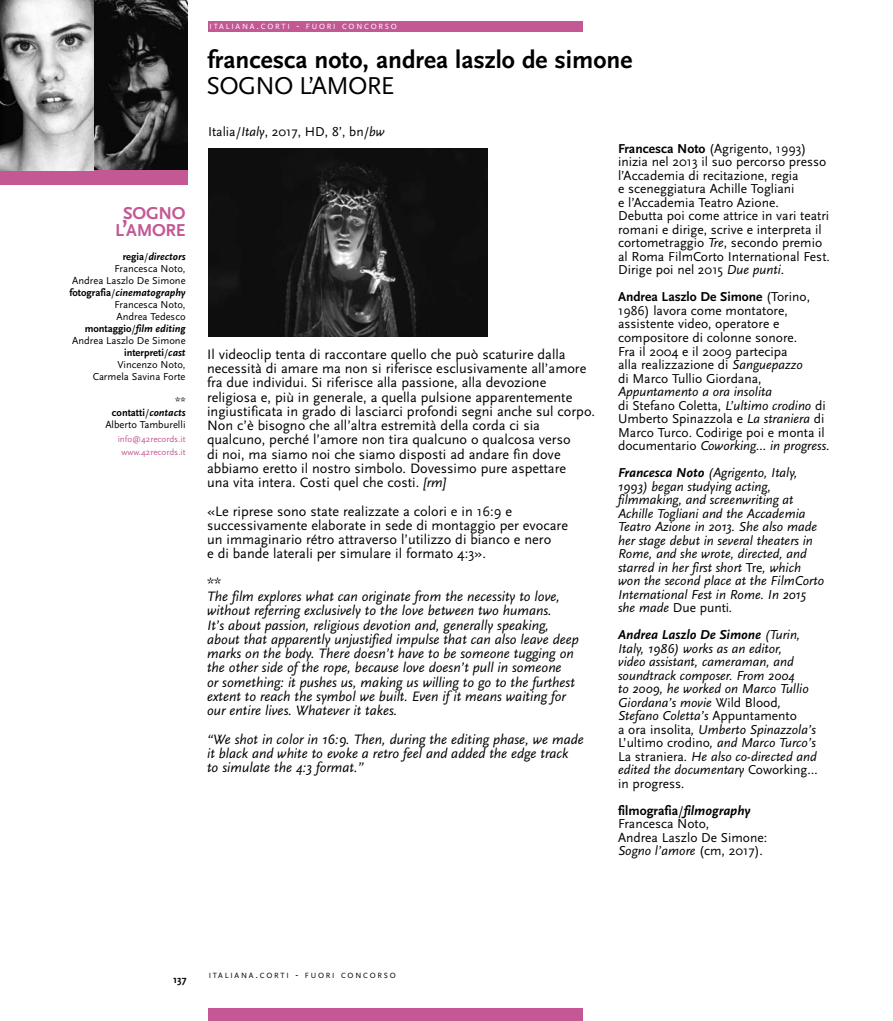
<style>
.page{position:relative;width:893px;height:1021px;background:#fff}
.page>*{position:absolute;margin:0;border:0;box-sizing:border-box;transform-origin:0 0}
.t1{font:700 25.5px "Scala Sans";color:#000}
.t2{font:25.5px "Scala Sans";letter-spacing:-.03em;color:#000}
.t3{font:700 18px/17.2px "Scala Sans";letter-spacing:-.015em;color:#c35894;text-align:center}
.t4{font:14.25px/14.2px "Scala Sans";color:#000}
.t5{font:italic 14.25px/14.2px "Scala Sans";color:#000}
.t6{font:13.5px/13.5px "Scala Sans";color:#000}
.t7{font:italic 13.5px/13.5px "Scala Sans";color:#000}
.t8{font:10.5px/12px "Scala Sans";color:#000;text-align:right}
.t9{font:700 10.5px "Scala Sans";color:#000}
.t10{font:9px/13.5px "Scala Sans";color:#c35894;text-align:center}
.t11{font:7.8px "Scala Sans";letter-spacing:.23em;color:#fff}
.t12{font:7.8px "Scala Sans";letter-spacing:.23em;color:#000}
.s1{font-size:24px}
.s2{font-weight:700}
.s3{font-weight:700;font-style:italic}
.s4{font-size:10.5px}
.s5{font-style:italic}
.s6{font-style:normal}
</style>
<div class="page">
<img style="left:94px;top:0;width:93px;height:171px">
<div style="left:208px;top:1008px;width:375px;height:12px;background:#c35894"></div>
<div style="left:208px;top:21px;width:375px;height:11px;background:#c35894"></div>
<div style="left:0;top:171px;width:187px;height:14px;background:#c35894"></div>
<svg style="left:0;top:0;width:94px;height:171px"></svg>
<img style="left:208px;top:148px;width:280px;height:189px">
<h2 class="t3" style="left:115px;top:206px;width:72px">SOGNO<br>L<span class="s1">’</span>AMORE</h2>
<p class="t8" style="left:69px;top:251px;width:118px"><span class="s2">regia</span>/<span class="s3">directors<br></span>Francesca Noto,<br>Andrea Laszlo De Simone <span class="s2">fotografia</span>/<span class="s3">cinematography<br></span>Francesca Noto,<br>Andrea Tedesco <span class="s2">montaggio</span>/<span class="s3">film editing<br></span>Andrea Laszlo De Simone <span class="s2">interpreti</span>/<span class="s3">cast<br></span>Vincenzo Noto,<br>Carmela Savina Forte</p>
<p class="t8" style="left:105px;top:395px;width:82px">** <span class="s2">contatti</span>/<span class="s3">contacts<br></span>Alberto Tamburelli</p>
<p class="t10" style="left:118px;top:432px;width:69px">info@42records.it www.42records.it</p>
<p class="t11" style="left:210px;top:23px;width:189px">ITALIANA<span class="s4">.</span>CORTI <span class="s4">-</span> FUORI CONCORSO</p>
<h1 class="t1" style="left:207px;top:49px;width:426px">francesca noto, andrea laszlo de simone</h1>
<h1 class="t2" style="left:207px;top:75px;width:190px">SOGNO L’AMORE</h1>
<p class="t6" style="left:208px;top:126px;width:178px">Italia/<span class="s5">Italy</span>, 2017, HD, 8’, bn/<span class="s5">bw</span></p>
<p class="t4" style="left:207px;top:348px;width:390px">Il videoclip tenta di raccontare quello che può scaturire dalla necessità di amare ma non si riferisce esclusivamente all’amore fra due individui. Si riferisce alla passione, alla devozione religiosa e, più in generale, a quella pulsione apparentemente ingiustificata in grado di lasciarci profondi segni anche sul corpo.<br>Non c’è bisogno che all’altra estremità della corda ci sia qualcuno, perché l’amore non tira qualcuno o qualcosa verso<br>di noi, ma siamo noi che siamo disposti ad andare fin dove abbiamo eretto il nostro simbolo. Dovessimo pure aspettare<br>una vita intera. Costi quel che costi. <span class="s5">[rm]</span></p>
<p class="t4" style="left:207px;top:505px;width:362px">«Le riprese sono state realizzate a colori e in 16:9 e successivamente elaborate in sede di montaggio per evocare un immaginario rétro attraverso l’utilizzo di bianco e nero<br>e di bande laterali per simulare il formato 4:3».</p>
<p class="t4" style="left:207px;top:576px;width:16px">**</p>
<p class="t5" style="left:207px;top:590px;width:373px">The film explores what can originate from the necessity to love, without referring exclusively to the love between two humans.<br>It’s about passion, religious devotion and, generally speaking, about that apparently unjustified impulse that can also leave deep marks on the body. There doesn’t have to be someone tugging on the other side of the rope, because love doesn’t pull in someone<br>or something: it pushes us, making us willing to go to the furthest extent to reach the symbol we built. Even if it means waiting for our entire lives. Whatever it takes.</p>
<p class="t5" style="left:207px;top:733px;width:378px">“We shot in color in 16:9. Then, during the editing phase, we made it black and white to evoke a retro feel and added the edge track<br>to simulate the 4:3 format.”</p>
<p class="t6" style="left:618px;top:143px;width:213px"><span class="s2">Francesca Noto</span> (Agrigento, 1993) inizia nel 2013 il suo percorso presso l’Accademia di recitazione, regia<br>e sceneggiatura Achille Togliani<br>e l’Accademia Teatro Azione.<br>Debutta poi come attrice in vari teatri romani e dirige, scrive e interpreta il cortometraggio <span class="s5">Tre</span>, secondo premio al Roma FilmCorto International Fest.<br>Dirige poi nel 2015 <span class="s5">Due punti</span>.</p>
<p class="t6" style="left:618px;top:291px;width:193px"><span class="s2">Andrea Laszlo De Simone</span> (Torino,<br>1986) lavora come montatore, assistente video, operatore e compositore di colonne sonore.<br>Fra il 2004 e il 2009 partecipa alla realizzazione di <span class="s5">Sanguepazzo </span>di Marco Tullio Giordana,</p>
<p class="t6" style="left:618px;top:386px;width:213px"><span class="s5">Appuntamento a ora insolita<br></span>di Stefano Coletta, <span class="s5">L’ultimo crodino</span> di Umberto Spinazzola e <span class="s5">La straniera</span> di Marco Turco. Codirige poi e monta il documentario <span class="s5">Coworking… in progress</span>.</p>
<p class="t7" style="left:618px;top:467px;width:208px"><span class="s2">Francesca Noto</span> (Agrigento, Italy, 1993) began studying acting, filmmaking, and screenwriting at Achille Togliani and the Accademia Teatro Azione in 2013. She also made her stage debut in several theaters in Rome, and she wrote, directed, and starred in her first short <span class="s6">Tre</span>, which won the second place at the FilmCorto International Fest in Rome. In 2015 she made <span class="s6">Due punti</span>.</p>
<p class="t7" style="left:618px;top:629px;width:201px"><span class="s2">Andrea Laszlo De Simone</span> (Turin,<br>Italy, 1986) works as an editor,<br>video assistant, cameraman, and soundtrack composer. From 2004<br>to 2009, he worked on Marco Tullio<br>Giordana’s movie <span class="s6">Wild Blood</span>,<br>Stefano Coletta’s <span class="s6">Appuntamento<br>a ora insolita</span>, Umberto Spinazzola’s<br><span class="s6">L’ultimo crodino</span>, and Marco Turco’s<br><span class="s6">La straniera</span>. He also co-directed and edited the documentary <span class="s6">Coworking… in progress</span>.</p>
<p class="t6" style="left:618px;top:804px;width:151px"><span class="s2">filmografia</span>/<span class="s3">filmography<br></span>Francesca Noto,<br>Andrea Laszlo De Simone:<br><span class="s5">Sogno l’amore</span> (cm, 2017).</p>
<p class="t9" style="left:173px;top:974px;width:15px">137</p>
<p class="t12" style="left:209px;top:972px;width:189px">ITALIANA<span class="s4">.</span>CORTI <span class="s4">-</span> FUORI CONCORSO</p>
</div>
